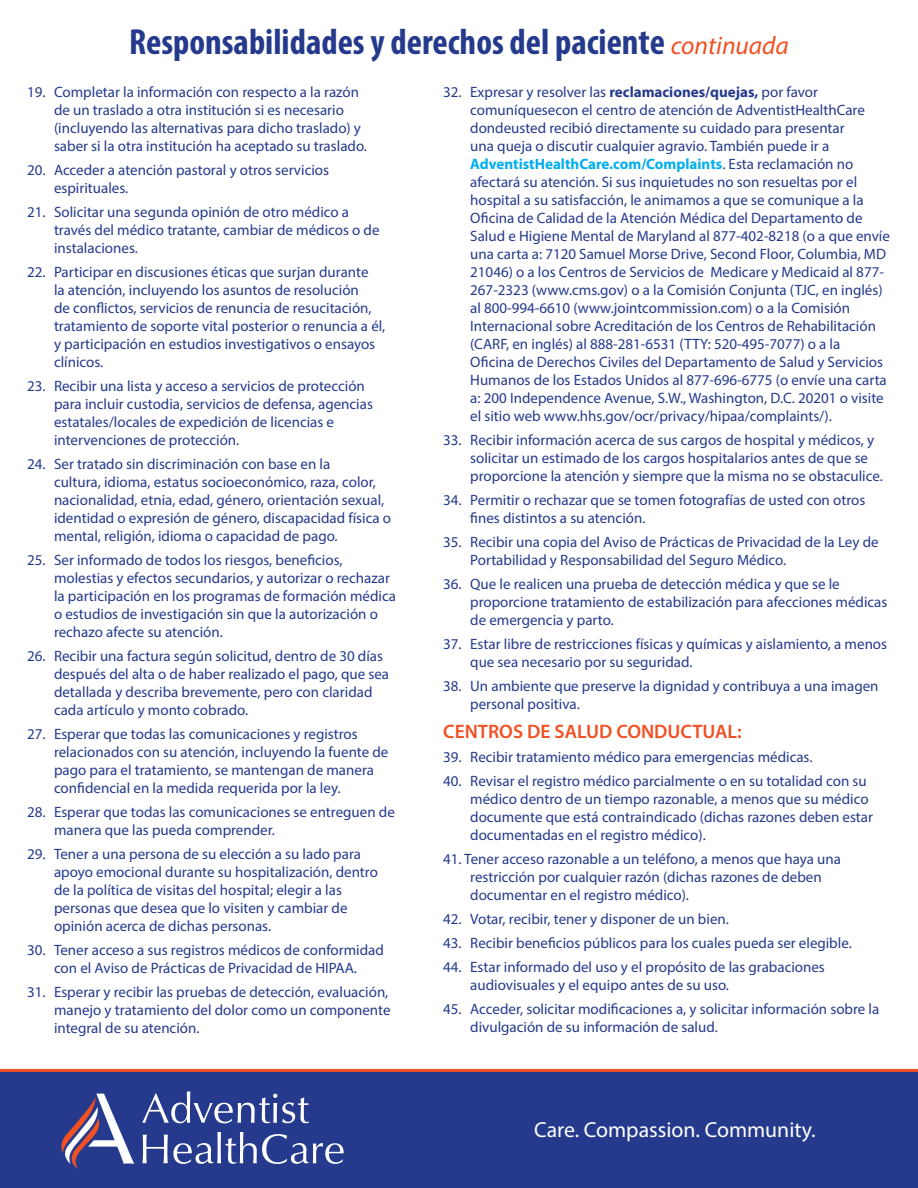
<style>
.page{position:relative;width:918px;height:1188px;background:#fff}
.page>*{position:absolute;margin:0;border:0;box-sizing:border-box;transform-origin:0 0}
.t1{font:700 condensed 36.45px "Myriad Pro";color:#253a8c}
.t2{font:21.75px "Myriad Pro";color:#fff}
.t3{font:600 19.5px "Myriad Pro";color:#f05022}
.t4{font:15px/18px "Myriad Pro";color:#253a8c}
.s1{font-weight:400;font-style:italic;font-stretch:normal;font-size:25.5px;color:#f05022}
.s2{font-weight:700}
.s3{font-weight:700;color:#00aeef}
</style>
<div class="page">
<div style="left:0;top:1072px;width:918px;height:116px;background:#253a8c"></div>
<hr style="left:0;top:1069px;width:918px;height:3px;background:#f05022">
<svg style="left:61px;top:1094px;width:73px;height:75px"></svg>
<svg style="left:142px;top:1091px;width:167px;height:32px"></svg>
<svg style="left:143px;top:1132px;width:201px;height:32px"></svg>
<h1 class="t1" style="left:129px;top:19px;width:661px">Responsabilidades y derechos del paciente <span class="s1">continuada</span></h1>
<p class="t4" style="left:54px;top:83px;width:315px;text-indent:-27px">19. Completar la información con respecto a la razón de un traslado a otra institución si es necesario (incluyendo las alternativas para dicho traslado) y saber si la otra institución ha aceptado su traslado.</p>
<p class="t4" style="left:54px;top:161px;width:277px;text-indent:-27px">20. Acceder a atención pastoral y otros servicios espirituales.</p>
<p class="t4" style="left:54px;top:203px;width:327px;text-indent:-27px">21. Solicitar una segunda opinión de otro médico a través del médico tratante, cambiar de médicos o de instalaciones.</p>
<p class="t4" style="left:54px;top:263px;width:333px;text-indent:-27px">22. Participar en discusiones éticas que surjan durante<br>la atención, incluyendo los asuntos de resolución<br>de conflictos, servicios de renuncia de resucitación, tratamiento de soporte vital posterior o renuncia a él, y participación en estudios investigativos o ensayos clínicos.</p>
<p class="t4" style="left:54px;top:377px;width:320px;text-indent:-27px">23. Recibir una lista y acceso a servicios de protección para incluir custodia, servicios de defensa, agencias estatales/locales de expedición de licencias e intervenciones de protección.</p>
<p class="t4" style="left:54px;top:455px;width:339px;text-indent:-27px">24. Ser tratado sin discriminación con base en la<br>cultura, idioma, estatus socioeconómico, raza, color, nacionalidad, etnia, edad, género, orientación sexual, identidad o expresión de género, discapacidad física o mental, religión, idioma o capacidad de pago.</p>
<p class="t4" style="left:54px;top:551px;width:343px;text-indent:-27px">25. Ser informado de todos los riesgos, beneficios, molestias y efectos secundarios, y autorizar o rechazar la participación en los programas de formación médica o estudios de investigación sin que la autorización o rechazo afecte su atención.</p>
<p class="t4" style="left:54px;top:647px;width:337px;text-indent:-27px">26. Recibir una factura según solicitud, dentro de 30 días después del alta o de haber realizado el pago, que sea detallada y describa brevemente, pero con claridad cada artículo y monto cobrado.</p>
<p class="t4" style="left:54px;top:725px;width:336px;text-indent:-27px">27. Esperar que todas las comunicaciones y registros relacionados con su atención, incluyendo la fuente de pago para el tratamiento, se mantengan de manera confidencial en la medida requerida por la ley.</p>
<p class="t4" style="left:54px;top:803px;width:342px;text-indent:-27px">28. Esperar que todas las comunicaciones se entreguen de manera que las pueda comprender.</p>
<p class="t4" style="left:54px;top:845px;width:325px;text-indent:-27px">29. Tener a una persona de su elección a su lado para apoyo emocional durante su hospitalización, dentro de la política de visitas del hospital; elegir a las personas que desea que lo visiten y cambiar de opinión acerca de dichas personas.</p>
<p class="t4" style="left:27px;top:941px;width:358px;text-align:center">30. Tener acceso a sus registros médicos de conformidad con el Aviso de Prácticas de Privacidad de HIPAA.</p>
<p class="t4" style="left:54px;top:983px;width:338px;text-indent:-27px">31. Esperar y recibir las pruebas de detección, evaluación, manejo y tratamiento del dolor como un componente integral de su atención.</p>
<p class="t4" style="left:470px;top:83px;width:421px;text-indent:-27px">32. Expresar y resolver las <span class="s2">reclamaciones/quejas,</span> por favor comuníquesecon el centro de atención de AdventistHealthCare dondeusted recibió directamente su cuidado para presentar<br>una queja o discutir cualquier agravio. También puede ir a <span class="s3">AdventistHealthCare.com/Complaints</span>. Esta reclamación no afectará su atención. Si sus inquietudes no son resueltas por el hospital a su satisfacción, le animamos a que se comunique a la Oficina de Calidad de la Atención Médica del Departamento de Salud e Higiene Mental de Maryland al 877-402-8218 (o a que envíe una carta a: 7120 Samuel Morse Drive, Second Floor, Columbia, MD 21046) o a los Centros de Servicios de Medicare y Medicaid al 877- 267-2323 (www.cms.gov) o a la Comisión Conjunta (TJC, en inglés) al 800-994-6610 (www.jointcommission.com) o a la Comisión Internacional sobre Acreditación de los Centros de Rehabilitación (CARF, en inglés) al 888-281-6531 (TTY: 520-495-7077) o a la<br>Oficina de Derechos Civiles del Departamento de Salud y Servicios Humanos de los Estados Unidos al 877-696-6775 (o envíe una carta a: 200 Independence Avenue, S.W., Washington, D.C. 20201 o visite el sitio web www.hhs.gov/ocr/privacy/hipaa/complaints/).</p>
<p class="t4" style="left:470px;top:431px;width:414px;text-indent:-27px">33. Recibir información acerca de sus cargos de hospital y médicos, y solicitar un estimado de los cargos hospitalarios antes de que se proporcione la atención y siempre que la misma no se obstaculice.</p>
<p class="t4" style="left:470px;top:491px;width:397px;text-indent:-27px">34. Permitir o rechazar que se tomen fotografías de usted con otros fines distintos a su atención.</p>
<p class="t4" style="left:470px;top:533px;width:410px;text-indent:-27px">35. Recibir una copia del Aviso de Prácticas de Privacidad de la Ley de<br>Portabilidad y Responsabilidad del Seguro Médico.</p>
<p class="t4" style="left:470px;top:575px;width:419px;text-indent:-27px">36. Que le realicen una prueba de detección médica y que se le proporcione tratamiento de estabilización para afecciones médicas de emergencia y parto.</p>
<p class="t4" style="left:470px;top:635px;width:418px;text-indent:-27px">37. Estar libre de restricciones físicas y químicas y aislamiento, a menos que sea necesario por su seguridad.</p>
<p class="t4" style="left:470px;top:677px;width:410px;text-indent:-27px">38. Un ambiente que preserve la dignidad y contribuya a una imagen personal positiva.</p>
<h3 class="t3" style="left:443px;top:719px;width:300px">CENTROS DE SALUD CONDUCTUAL:</h3>
<p class="t4" style="left:443px;top:748px;width:371px">39. Recibir tratamiento médico para emergencias médicas.</p>
<p class="t4" style="left:470px;top:772px;width:404px;text-indent:-27px">40. Revisar el registro médico parcialmente o en su totalidad con su médico dentro de un tiempo razonable, a menos que su médico documente que está contraindicado (dichas razones deben estar documentadas en el registro médico).</p>
<p class="t4" style="left:470px;top:850px;width:372px;text-indent:-27px">41. Tener acceso razonable a un teléfono, a menos que haya una restricción por cualquier razón (dichas razones de deben documentar en el registro médico).</p>
<p class="t4" style="left:443px;top:910px;width:287px">42. Votar, recibir, tener y disponer de un bien.</p>
<p class="t4" style="left:443px;top:934px;width:410px">43. Recibir beneficios públicos para los cuales pueda ser elegible.</p>
<p class="t4" style="left:470px;top:958px;width:356px;text-indent:-27px">44. Estar informado del uso y el propósito de las grabaciones audiovisuales y el equipo antes de su uso.</p>
<p class="t4" style="left:470px;top:1000px;width:411px;text-indent:-27px">45. Acceder, solicitar modificaciones a, y solicitar información sobre la divulgación de su información de salud.</p>
<h2 class="t2" style="left:534px;top:1117px;width:283px">Care. Compassion. Community.</h2>
</div>
